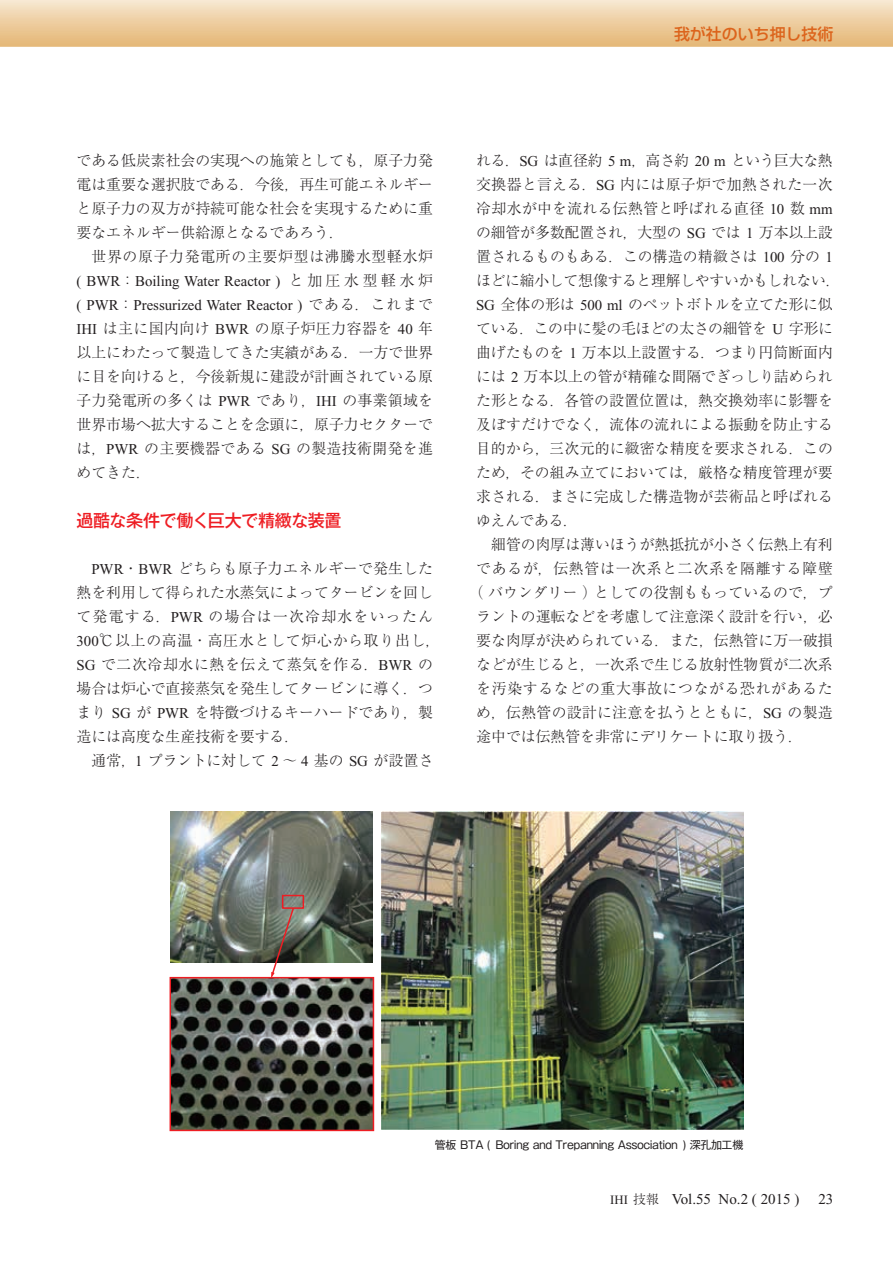
<style>
.page{position:relative;width:893px;height:1263px;background:#fff}
.page>*{position:absolute;margin:0;border:0;box-sizing:border-box;transform-origin:0 0}
.t1{font:500 17.25px "Gothic MB101 Pro";letter-spacing:-.03em;color:#ee1d23}
.t2{font:500 15.9px "Shin Go Pro";color:#dc641c}
.t3{font:300 15px/24px "Ryumin Pro";color:#231f20}
.t4{font:15px/24px "Times New Roman";color:#231f20}
.t5{font:300 15px "Ryumin Pro";letter-spacing:.05em;color:#231f20}
.t6{font:300 15px "Ryumin Pro";letter-spacing:.02em;color:#231f20}
.t7{font:300 15px "Ryumin Pro";letter-spacing:.045em;color:#231f20}
.t8{font:10.95px "Gothic MB101 Pro";letter-spacing:-.045em;color:#231f20}
.s1{font-family:"Ryumin Pro";font-weight:300}
.s2{font-family:"Times New Roman";font-weight:400}
.s3{font-size:12.75px}
.s4{font-family:"Ryumin Pro";font-weight:300;font-size:12.75px}
</style>
<div class="page">
<svg style="left:0;top:0;width:893px;height:47px;background:#edcea1"></svg>
<img style="left:171px;top:811px;width:202px;height:152px">
<img style="left:173px;top:980px;width:198px;height:148px">
<img style="left:382px;top:811px;width:361px;height:319px">
<div style="left:170px;top:977px;width:204px;height:154px;border:2px solid #ee1d23"></div>
<div style="left:282px;top:895px;width:22px;height:14px;border:2px solid #ee1d23"></div>
<svg style="left:271px;top:906px;width:24px;height:72px"></svg>
<p class="t2" style="left:674px;top:21px;width:161px">我が社のいち押し技術</p>
<p class="t3" style="left:77px;top:147px;width:358px;text-align:justify">である低炭素社会の実現への施策としても，原子力発電は重要な選択肢である．今後，再生可能エネルギーと原子力の双方が持続可能な社会を実現するために重要なエネルギー供給源となるであろう．</p>
<p class="t5" style="left:91px;top:245px;width:343px">世界の原子力発電所の主要炉型は沸騰水型軽水炉</p>
<p class="t4" style="left:77px;top:269px;width:358px">( BWR<span class="s1">：</span>Boiling Water Reactor ) <span class="s1">と加圧水型軽水炉</span>( PWR<span class="s1">：</span>Pressurized Water Reactor ) <span class="s1">である．これまで</span></p>
<p class="t3" style="left:77px;top:315px;width:358px;text-align:justify"><span class="s2">IHI</span> は主に国内向け <span class="s2">BWR</span> の原子炉圧力容器を <span class="s2">40</span> 年以上にわたって製造してきた実績がある．一方で世界に目を向けると，今後新規に建設が計画されている原子力発電所の多くは <span class="s2">PWR</span> であり，<span class="s2">IHI</span> の事業領域を世界市場へ拡大することを念頭に，原子力セクターでは，<span class="s2">PWR</span> の主要機器である <span class="s2">SG</span> の製造技術開発を進めてきた．</p>
<p class="t1" style="left:76px;top:506px;width:267px">過酷な条件で働く巨大で精緻な装置</p>
<p class="t3" style="left:77px;top:555px;width:365px;text-indent:15px"><span class="s2">PWR</span>・<span class="s2">BWR</span> どちらも原子力エネルギーで発生した熱を利用して得られた水蒸気によってタービンを回して発電する．<span class="s2">PWR</span> の場合は一次冷却水をいったん<br><span class="s2">300</span>℃以上の高温・高圧水として炉心から取り出し，<br><span class="s2">SG</span> で二次冷却水に熱を伝えて蒸気を作る．<span class="s2">BWR</span> の場合は炉心で直接蒸気を発生してタービンに導く．つまり <span class="s2">SG</span> が <span class="s2">PWR</span> を特徴づけるキーハードであり，製造には高度な生産技術を要する．</p>
<p class="t3" style="left:91px;top:747px;width:343px">通常，<span class="s2">1</span> プラントに対して <span class="s2">2</span> ～ <span class="s2">4</span> 基の <span class="s2">SG</span> が設置さ</p>
<p class="t3" style="left:476px;top:147px;width:366px">れる．<span class="s2">SG</span> は直径約 <span class="s2">5 m</span>，高さ約 <span class="s2">20 m</span> という巨大な熱交換器と言える．<span class="s2">SG</span> 内には原子炉で加熱された一次冷却水が中を流れる伝熱管と呼ばれる直径 <span class="s2">10</span> 数 <span class="s2">mm</span>の細管が多数配置され，大型の <span class="s2">SG</span> では <span class="s2">1</span> 万本以上設置されるものもある．この構造の精緻さは <span class="s2">100</span> 分の <span class="s2">1</span>ほどに縮小して想像すると理解しやすいかもしれない．<br><span class="s2">SG</span> 全体の形は <span class="s2">500 ml</span> のペットボトルを立てた形に似ている．この中に髪の毛ほどの太さの細管を <span class="s2">U</span> 字形に曲げたものを <span class="s2">1</span> 万本以上設置する．つまり円筒断面内には <span class="s2">2</span> 万本以上の管が精確な間隔でぎっしり詰められた形となる．各管の設置位置は，熱交換効率に影響を及ぼすだけでなく，流体の流れによる振動を防止する目的から，三次元的に緻密な精度を要求される．このため，その組み立てにおいては，厳格な精度管理が要求される．まさに完成した構造物が芸術品と呼ばれるゆえんである．</p>
<p class="t3" style="left:491px;top:531px;width:343px">細管の肉厚は薄いほうが熱抵抗が小さく伝熱上有利</p>
<p class="t5" style="left:476px;top:557px;width:358px">であるが，伝熱管は一次系と二次系を隔離する障壁</p>
<p class="t3" style="left:469px;top:579px;width:365px">（バウンダリー）としての役割ももっているので，プ</p>
<p class="t3" style="left:476px;top:603px;width:358px">ラントの運転などを考慮して注意深く設計を行い，必</p>
<p class="t3" style="left:476px;top:627px;width:358px">要な肉厚が決められている．また，伝熱管に万一破損</p>
<p class="t3" style="left:476px;top:651px;width:358px">などが生じると，一次系で生じる放射性物質が二次系</p>
<p class="t7" style="left:476px;top:677px;width:358px">を汚染するなどの重大事故につながる恐れがあるた</p>
<p class="t6" style="left:476px;top:701px;width:358px">め，伝熱管の設計に注意を払うとともに，<span class="s2">SG</span> の製造</p>
<p class="t3" style="left:476px;top:723px;width:328px">途中では伝熱管を非常にデリケートに取り扱う．</p>
<p class="t8" style="left:435px;top:1136px;width:310px">管板 BTA ( Boring and Trepanning Association ) 深孔加工機</p>
<p class="t4" style="left:610px;top:1187px;width:191px"><span class="s3">IHI</span> <span class="s4">技報　</span>Vol.55 No.2 ( 2015 )</p>
<p class="t4" style="left:818px;top:1187px;width:16px">23</p>
</div>
